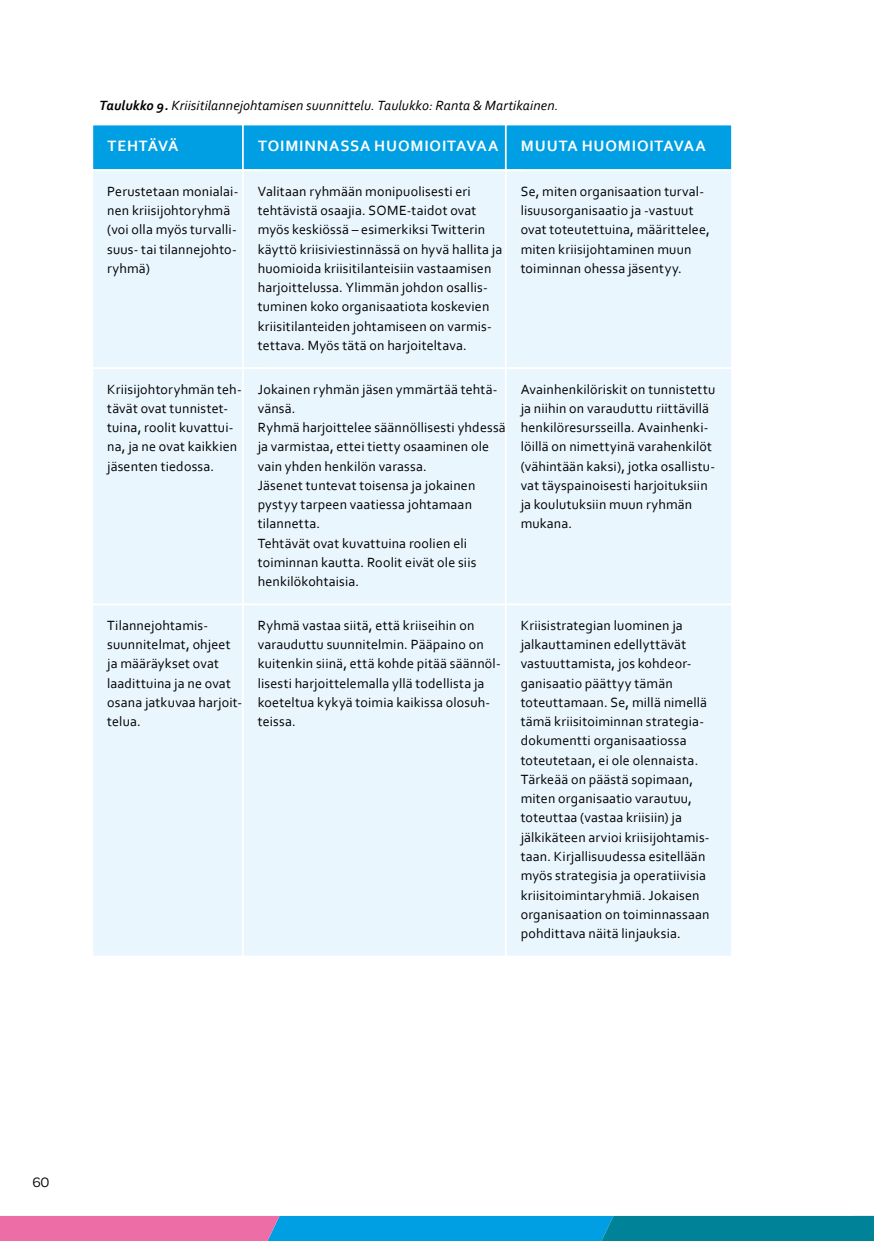
<style>
.page{position:relative;width:874px;height:1241px;background:#fff}
.page>*{position:absolute;margin:0;border:0;box-sizing:border-box;transform-origin:0 0}
.Taulukko_otsikko{font:700 15.75px "Corbel";letter-spacing:.055em;color:#fff}
.Taulukko_otsikko-2{font:700 15.75px "Corbel";letter-spacing:.025em;color:#fff}
.t1{font:14.53px "Omnes";color:#000}
.Taulukko{font:14px/19.2px "Corbel";letter-spacing:.01em;color:#000}
.kuvateksti2{font:italic 14px "Corbel";letter-spacing:.01em;color:#000}
.s1{font-weight:700}
</style>
<div class="page">
<svg style="left:0;top:1215px;width:873px;height:25px"></svg>
<div style="left:91px;top:124px;width:168px;height:47px;background:#009fe3;border:2px solid #fff"></div>
<div style="left:242px;top:124px;width:280px;height:47px;background:#009fe3;border:2px solid #fff"></div>
<div style="left:504px;top:124px;width:228px;height:47px;background:#009fe3;border:2px solid #fff"></div>
<div style="left:91px;top:169px;width:168px;height:200px;background:#eaf6fe;border:2px solid #fff"></div>
<div style="left:243px;top:170px;width:278px;height:198px;background:#eaf6fe"></div>
<div style="left:242px;top:169px;width:280px;height:200px;border:2px solid #fff"></div>
<div style="left:505px;top:170px;width:226px;height:198px;background:#eaf6fe"></div>
<div style="left:504px;top:169px;width:228px;height:200px;border:2px solid #fff"></div>
<div style="left:92px;top:368px;width:166px;height:236px;background:#eaf6fe"></div>
<div style="left:91px;top:367px;width:168px;height:238px;border:2px solid #fff"></div>
<div style="left:243px;top:368px;width:278px;height:236px;background:#eaf6fe"></div>
<div style="left:242px;top:367px;width:280px;height:238px;border:2px solid #fff"></div>
<div style="left:505px;top:368px;width:226px;height:236px;background:#eaf6fe"></div>
<div style="left:504px;top:367px;width:228px;height:238px;border:2px solid #fff"></div>
<div style="left:92px;top:604px;width:166px;height:352px;background:#eaf6fe"></div>
<div style="left:91px;top:603px;width:168px;height:354px;border:2px solid #fff"></div>
<div style="left:243px;top:604px;width:278px;height:352px;background:#eaf6fe"></div>
<div style="left:242px;top:603px;width:280px;height:354px;border:2px solid #fff"></div>
<div style="left:505px;top:604px;width:226px;height:352px;background:#eaf6fe"></div>
<div style="left:504px;top:603px;width:228px;height:354px;border:2px solid #fff"></div>
<p class="kuvateksti2" style="left:99px;top:96px;width:460px"><span class="s1">Taulukko 9.</span> Kriisitilannejohtamisen suunnittelu. Taulukko: Ranta &amp; Martikainen.</p>
<h3 class="Taulukko_otsikko-2" style="left:107px;top:136px;width:72px">TEHTÄVÄ</h3>
<h3 class="Taulukko_otsikko" style="left:258px;top:136px;width:242px">TOIMINNASSA HUOMIOITAVAA</h3>
<h3 class="Taulukko_otsikko" style="left:520px;top:136px;width:186px">MUUTA HUOMIOITAVAA</h3>
<p class="Taulukko" style="left:107px;top:181px;width:133px">Perustetaan monialai&shy;nen kriisijohtoryhmä (voi olla myös turvalli&shy;suus- tai tilannejohto&shy;ryhmä)</p>
<p class="Taulukko" style="left:258px;top:181px;width:246px">Valitaan ryhmään monipuolisesti eri tehtävistä osaajia. SOME-taidot ovat myös keskiössä – esimerkiksi Twitterin käyttö kriisiviestinnässä on hyvä hallita ja huomioida kriisitilanteisiin vastaamisen harjoittelussa. Ylimmän johdon osallis&shy;tuminen koko organisaatiota koskevien kriisitilanteiden johtamiseen on varmis&shy;tettava. Myös tätä on harjoiteltava.</p>
<p class="Taulukko" style="left:520px;top:181px;width:191px">Se, miten organisaation turval&shy;lisuusorganisaatio ja -vastuut ovat toteutettuina, määrittelee, miten kriisijohtaminen muun toiminnan ohessa jäsentyy.</p>
<p class="Taulukko" style="left:107px;top:379px;width:136px">Kriisijohtoryhmän teh&shy;tävät ovat tunnistet&shy;tuina, roolit kuvattui&shy;na, ja ne ovat kaikkien jäsenten tiedossa.</p>
<p class="Taulukko" style="left:258px;top:379px;width:241px">Jokainen ryhmän jäsen ymmärtää tehtä&shy;vänsä.</p>
<p class="Taulukko" style="left:520px;top:379px;width:196px">Avainhenkilöriskit on tunnistettu ja niihin on varauduttu riittävillä henkilöresursseilla. Avainhenki&shy;löillä on nimettyinä varahenkilöt (vähintään kaksi), jotka osallistu&shy;vat täyspainoisesti harjoituksiin ja koulutuksiin muun ryhmän mukana.</p>
<p class="Taulukko" style="left:258px;top:417px;width:249px">Ryhmä harjoittelee säännöllisesti yhdessä ja varmistaa, ettei tietty osaaminen ole vain yhden henkilön varassa.</p>
<p class="Taulukko" style="left:258px;top:475px;width:219px">Jäsenet tuntevat toisensa ja jokainen pystyy tarpeen vaatiessa johtamaan tilannetta.</p>
<p class="Taulukko" style="left:258px;top:533px;width:220px">Tehtävät ovat kuvattuina roolien eli toiminnan kautta. Roolit eivät ole siis henkilökohtaisia.</p>
<p class="Taulukko" style="left:107px;top:615px;width:136px">Tilannejohtamis&shy;suunnitelmat, ohjeet ja määräykset ovat laadittuina ja ne ovat osana jatkuvaa harjoit&shy;telua.</p>
<p class="Taulukko" style="left:258px;top:615px;width:244px">Ryhmä vastaa siitä, että kriiseihin on varauduttu suunnitelmin. Pääpaino on kuitenkin siinä, että kohde pitää säännöl&shy;lisesti harjoittelemalla yllä todellista ja koeteltua kykyä toimia kaikissa olosuh&shy;teissa.</p>
<p class="Taulukko" style="left:520px;top:615px;width:190px">Kriisistrategian luominen ja jalkauttaminen edellyttävät vastuuttamista, jos kohdeor&shy;ganisaatio päättyy tämän toteuttamaan. Se, millä nimellä tämä kriisitoiminnan strategia&shy;dokumentti organisaatiossa toteutetaan, ei ole olennaista.<br>Tärkeää on päästä sopimaan, miten organisaatio varautuu, toteuttaa (vastaa kriisiin) ja jälkikäteen arvioi kriisijohtamis&shy;taan. Kirjallisuudessa esitellään myös strategisia ja operatiivisia kriisitoimintaryhmiä. Jokaisen organisaation on toiminnassaan pohdittava näitä linjauksia.</p>
<p class="t1" style="left:32px;top:1171px;width:19px">60</p>
</div>
